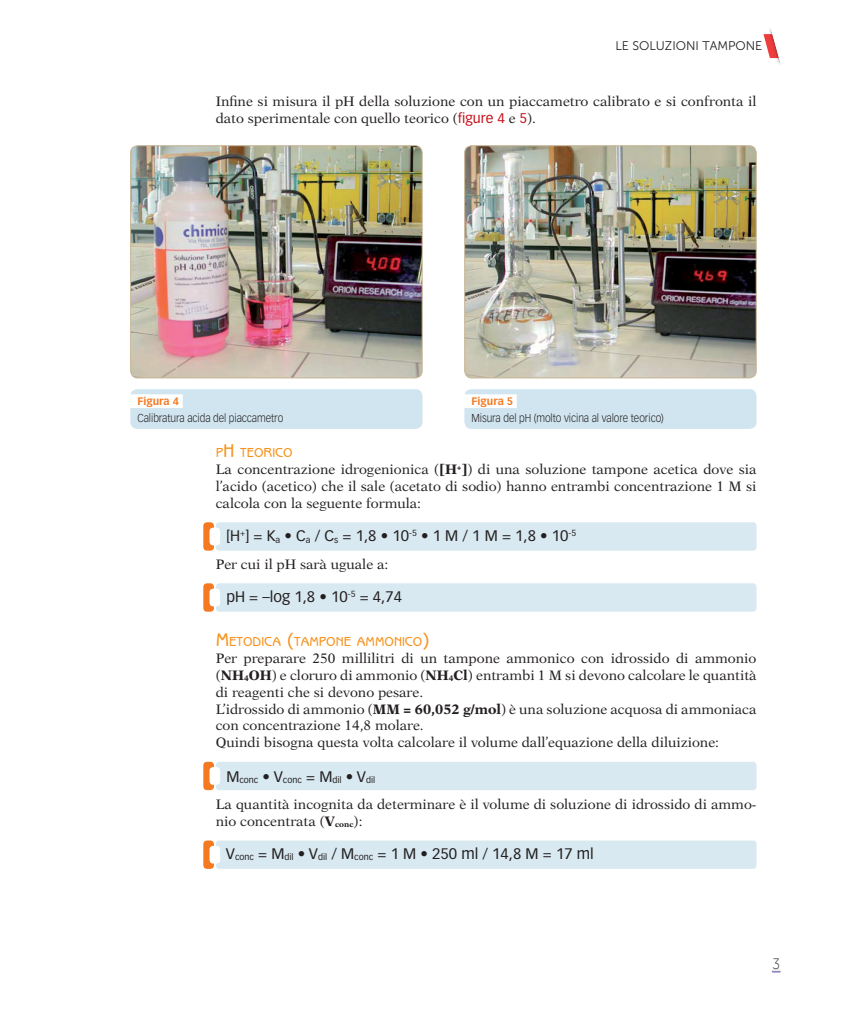
<style>
.page{position:relative;width:844px;height:1014px;background:#fff}
.page>*{position:absolute;margin:0;border:0;box-sizing:border-box;transform-origin:0 0}
.t1{font:15px "Vectora LT Std";color:#231f20}
.t2{font:15px "Museo Sans 100";color:#231f20;scale:.9 1}
.t3{font:13.75px/16.9px "New Aster LT Std";color:#231f20}
.t4{font:500 13.12px "Benguiat Gothic Std";color:#f7931d}
.t5{font:12.5px "Museo Sans 300";color:#231f20}
.t6{font:300 11.25px "Vectora LT Std";letter-spacing:-.005em;color:#231f20;scale:.9 1}
.t7{font:700 10.62px "Vectora LT Std";color:#f47921}
.t8{font:8.75px "Vectora LT Std";color:#231f20}
.s1{font-family:"Vectora LT Std";color:#c4121a}
.s2{font-size:18.75px}
.s3{font-weight:700}
</style>
<div class="page">
<svg style="left:772px;top:969px;width:8px;height:3px"></svg>
<svg style="left:763px;top:28px;width:18px;height:36px"></svg>
<img style="left:131px;top:146px;width:291px;height:232px">
<div style="left:130px;top:145px;width:292px;height:233px;border:1px solid #c8b493;border-radius:7px"></div>
<div style="left:130px;top:389px;width:292px;height:40px;background:#d0e5ef;border-radius:7px"></div>
<div style="left:128px;top:394px;width:55px;height:14px;background:#fff"></div>
<img style="left:465px;top:146px;width:291px;height:232px">
<div style="left:464px;top:145px;width:292px;height:233px;border:1px solid #c8b493;border-radius:7px"></div>
<div style="left:464px;top:389px;width:292px;height:40px;background:#d0e5ef;border-radius:7px"></div>
<div style="left:462px;top:394px;width:54px;height:14px;background:#fff"></div>
<div style="left:216px;top:522px;width:540px;height:28px;background:#d8e9f1;border-radius:4px"></div>
<div style="left:203px;top:522px;width:11px;height:28px;background:#f47921;border-radius:4px"></div>
<div style="left:209px;top:527px;width:11px;height:18px;background:#fff;border-radius:4px"></div>
<div style="left:216px;top:583px;width:540px;height:28px;background:#d8e9f1;border-radius:4px"></div>
<div style="left:203px;top:583px;width:11px;height:28px;background:#f47921;border-radius:4px"></div>
<div style="left:209px;top:588px;width:11px;height:18px;background:#fff;border-radius:4px"></div>
<div style="left:216px;top:761px;width:540px;height:29px;background:#d8e9f1;border-radius:4px"></div>
<div style="left:203px;top:761px;width:11px;height:29px;background:#f47921;border-radius:4px"></div>
<div style="left:209px;top:767px;width:11px;height:17px;background:#fff;border-radius:4px"></div>
<div style="left:216px;top:840px;width:540px;height:28px;background:#d8e9f1;border-radius:4px"></div>
<div style="left:203px;top:840px;width:11px;height:28px;background:#f47921;border-radius:4px"></div>
<div style="left:209px;top:845px;width:11px;height:18px;background:#fff;border-radius:4px"></div>
<p class="t5" style="left:615px;top:39px;width:148px">LE SOLUZIONI TAMPONE</p>
<p class="t3" style="left:216px;top:93px;width:542px">Infine si misura il pH della soluzione con un piaccametro calibrato e si confronta il dato sperimentale con quello teorico (<span class="s1">figure 4</span> e <span class="s1">5</span>).</p>
<p class="t7" style="left:137px;top:394px;width:43px">Figura 4</p>
<p class="t6" style="left:137px;top:411px;width:164px">calibratura acida del piaccametro</p>
<p class="t7" style="left:471px;top:394px;width:43px">Figura 5</p>
<p class="t6" style="left:471px;top:411px;width:215px">Misura del pH (molto vicina al valore teorico)</p>
<p class="t4" style="left:216px;top:445px;width:78px">P<span class="s2">H</span> TEORICO</p>
<p class="t3" style="left:216px;top:461px;width:542px;text-align:justify">La concentrazione idrogenionica (<span class="s3">[H</span><sup>+</sup><span class="s3">]</span>) di una soluzione tampone acetica dove sia l’acido (acetico) che il sale (acetato di sodio) hanno entrambi concentrazione 1 M si calcola con la seguente formula:</p>
<p class="t1" style="left:226px;top:527px;width:351px">[H<sup>+</sup>] = K<sub>a</sub> • C<sub>a</sub> / C<sub>s</sub> = 1,8 • 10<sup>-5</sup> • 1 M / 1 M = 1,8 • 10<sup>-5</sup></p>
<p class="t3" style="left:216px;top:555px;width:174px">Per cui il pH sarà uguale a:</p>
<p class="t1" style="left:226px;top:587px;width:177px">pH = –log 1,8 • 10<sup>-5</sup> = 4,74</p>
<p class="t4" style="left:216px;top:634px;width:215px"><span class="s2">M</span>ETODICA <span class="s2">(</span>TAMPONE AMMONICO<span class="s2">)</span></p>
<p class="t3" style="left:216px;top:649px;width:542px">Per preparare 250 millilitri di un tampone ammonico con idrossido di ammonio (<span class="s3">NH</span><sub>4</sub><span class="s3">OH</span>) e cloruro di ammonio (<span class="s3">NH</span><sub>4</sub><span class="s3">Cl</span>) entrambi 1 M si devono calcolare le quantità di reagenti che si devono pesare.<br>L’idrossido di ammonio (<span class="s3">MM = 60,052 g/mol</span>) è una soluzione acquosa di ammoniaca con concentrazione 14,8 molare.<br>Quindi bisogna questa volta calcolare il volume dall’equazione della diluizione:</p>
<p class="t8" style="left:226px;top:774px;width:150px"><sup>M</sup>conc <sup>•</sup> <sup>V</sup>conc <sup>=</sup> <sup>M</sup>dil <sup>•</sup> <sup>V</sup>dil</p>
<p class="t3" style="left:216px;top:796px;width:542px">La quantità incognita da determinare è il volume di soluzione di idrossido di ammo&shy;nio concentrata (<span class="s3">V</span><sub>conc</sub>):</p>
<p class="t1" style="left:226px;top:844px;width:369px">V<sub>conc</sub> = M<sub>dil</sub> • V<sub>dil</sub> / M<sub>conc</sub> = 1 M • 250 ml / 14,8 M = 17 ml</p>
<p class="t2" style="left:772px;top:955px;width:10px">3</p>
</div>
